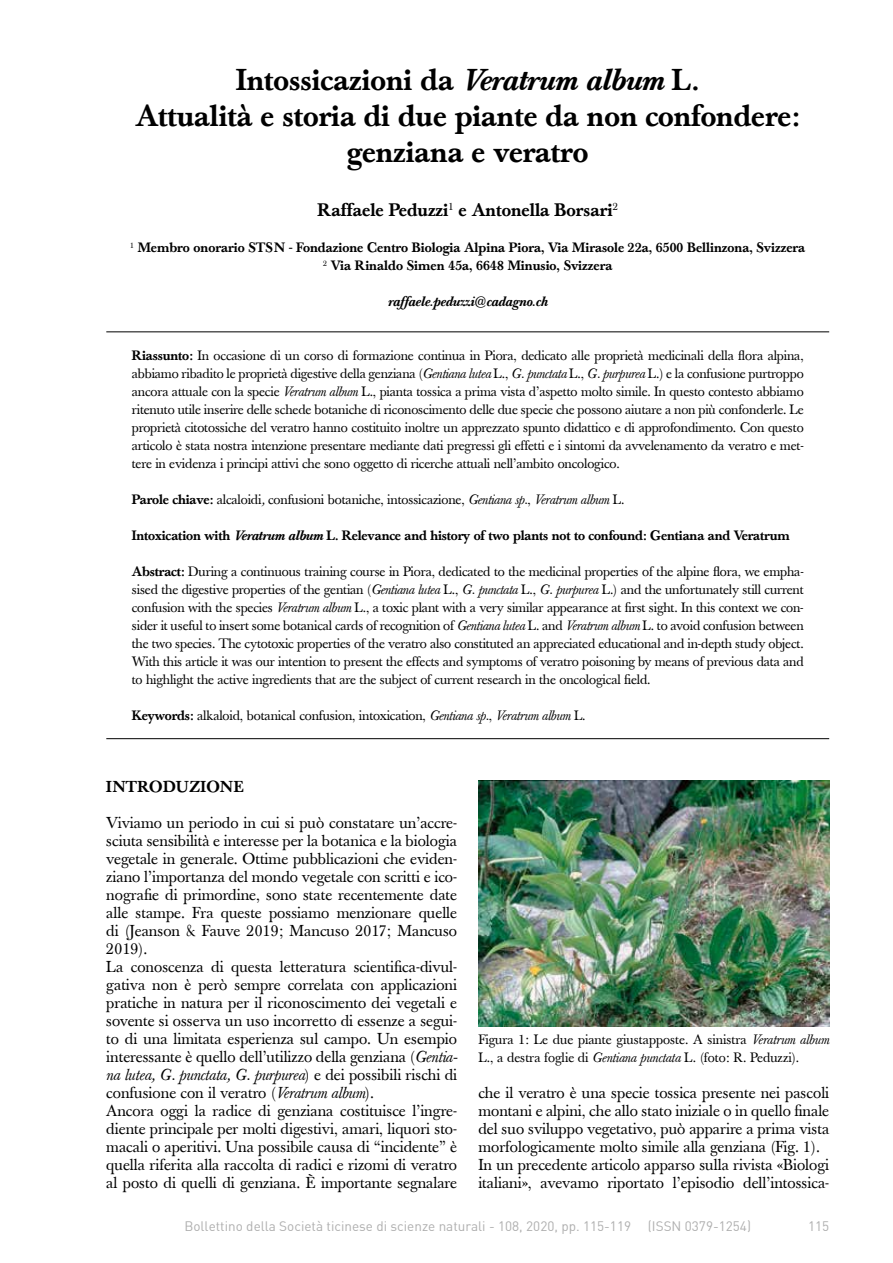
<style>
.page{position:relative;width:893px;height:1263px;background:#fff}
.page>*{position:absolute;margin:0;border:0;box-sizing:border-box;transform-origin:0 0}
.t1{font:500 30px/36px "Baskerville";color:#000;text-align:center}
.t2{font:500 18px "Baskerville";color:#000}
.t3{font:15.75px/18px "Baskerville";color:#000}
.t4{font:500 15.75px "Baskerville";letter-spacing:.02em;color:#000}
.t5{font:13.5px/18px "Baskerville";letter-spacing:-.01em;color:#000;text-align:justify}
.t6{font:500 13.5px/18px "Baskerville";color:#000;text-align:center}
.t7{font:13.5px "DIN Bek";color:#aeaeae}
.t8{font:italic 13.5px "Baskerville Book Med";color:#000}
.s1{font-family:"Baskerville Book Med";font-weight:400;font-style:italic}
.s2{font-weight:500}
.s3{font-style:italic}
</style>
<div class="page">
<hr style="left:106px;top:332px;width:723px;height:1px;background:#000">
<hr style="left:106px;top:738px;width:723px;height:1px;background:#000">
<img style="left:478px;top:781px;width:351px;height:245px">
<h1 class="t1" style="left:135px;top:63px;width:666px">Intossicazioni da <span class="s1">Veratrum album</span> L.<br>Attualità e storia di due piante da non confondere: genziana e veratro</h1>
<h2 class="t2" style="left:318px;top:199px;width:302px">Raffaele Peduzzi<sup>1</sup> e Antonella Borsari<sup>2</sup></h2>
<p class="t6" style="left:130px;top:239px;width:676px"><sup>1</sup> Membro onorario STSN - Fondazione Centro Biologia Alpina Piora, Via Mirasole 22a, 6500 Bellinzona, Svizzera<br><sup>2</sup> Via Rinaldo Simen 45a, 6648 Minusio, Svizzera</p>
<p class="t8" style="left:388px;top:294px;width:161px">raffaele.peduzzi@cadagno.ch</p>
<p class="t5" style="left:132px;top:347px;width:673px"><span class="s2">Riassunto:</span> In occasione di un corso di formazione continua in Piora, dedicato alle proprietà medicinali della flora alpina, abbiamo ribadito le proprietà digestive della genziana (<span class="s3">Gentiana lutea</span> L., <span class="s3">G. punctata</span> L., <span class="s3">G. purpurea</span> L.) e la confusione purtroppo ancora attuale con la specie <span class="s3">Veratrum album</span> L., pianta tossica a prima vista d’aspetto molto simile. In questo contesto abbiamo ritenuto utile inserire delle schede botaniche di riconoscimento delle due specie che possono aiutare a non più confonderle. Le proprietà citotossiche del veratro hanno costituito inoltre un apprezzato spunto didattico e di approfondimento. Con questo articolo è stata nostra intenzione presentare mediante dati pregressi gli effetti e i sintomi da avvelenamento da veratro e met&shy;tere in evidenza i principi attivi che sono oggetto di ricerche attuali nell’ambito oncologico.</p>
<p class="t5" style="left:132px;top:491px;width:494px"><span class="s2">Parole chiave:</span> alcaloidi<span class="s3">,</span> confusioni botaniche, intossicazione, <span class="s3">Gentiana sp.</span>, <span class="s3">Veratrum album</span> L.</p>
<p class="t6" style="left:132px;top:527px;width:659px">Intoxication with <span class="s1">Veratrum album</span> L. Relevance and history of two plants not to confound: Gentiana and Veratrum</p>
<p class="t5" style="left:132px;top:563px;width:673px"><span class="s2">Abstract:</span> During a continuous training course in Piora, dedicated to the medicinal properties of the alpine flora, we empha&shy;sised the digestive properties of the gentian (<span class="s3">Gentiana lutea</span> L., <span class="s3">G. punctata</span> L., <span class="s3">G. purpurea</span> L.) and the unfortunately still current confusion with the species <span class="s3">Veratrum album</span> L., a toxic plant with a very similar appearance at first sight. In this context we con&shy;sider it useful to insert some botanical cards of recognition of <span class="s3">Gentiana lutea</span> L. and <span class="s3">Veratrum album</span> L. to avoid confusion between the two species. The cytotoxic properties of the veratro also constituted an appreciated educational and in-depth study object.<br>With this article it was our intention to present the effects and symptoms of veratro poisoning by means of previous data and to highlight the active ingredients that are the subject of current research in the oncological field.</p>
<p class="t5" style="left:132px;top:707px;width:455px"><span class="s2">Keywords:</span> alkaloid, botanical confusion, intoxication, <span class="s3">Gentiana sp.</span>, <span class="s3">Veratrum album</span> L.</p>
<p class="t4" style="left:106px;top:777px;width:139px">INTRODUZIONE</p>
<p class="t3" style="left:106px;top:814px;width:353px">Viviamo un periodo in cui si può constatare un’accre&shy;sciuta sensibilità e interesse per la botanica e la biologia vegetale in generale. Ottime pubblicazioni che eviden&shy;ziano l’importanza del mondo vegetale con scritti e ico&shy;nografie di primordine, sono state recentemente date alle stampe. Fra queste possiamo menzionare quelle di (Jeanson &amp; Fauve 2019; Mancuso 2017; Mancuso 2019).<br>La conoscenza di questa letteratura scientifica-divul&shy;gativa non è però sempre correlata con applicazioni pratiche in natura per il riconoscimento dei vegetali e sovente si osserva un uso incorretto di essenze a segui&shy;to di una limitata esperienza sul campo. Un esempio interessante è quello dell’utilizzo della genziana (<span class="s3">Gentia&shy;na lutea, G. punctata, G. purpurea</span>) e dei possibili rischi di confusione con il veratro (<span class="s3">Veratrum album</span>).<br>Ancora oggi la radice di genziana costituisce l’ingre&shy;diente principale per molti digestivi, amari, liquori sto&shy;macali o aperitivi. Una possibile causa di “incidente” è quella riferita alla raccolta di radici e rizomi di veratro al posto di quelli di genziana. È importante segnalare</p>
<p class="t5" style="left:478px;top:1031px;width:352px">Figura 1: Le due piante giustapposte. A sinistra <span class="s3">Veratrum album<br></span>L., a destra foglie di <span class="s3">Gentiana punctata</span> L. (foto: R. Peduzzi).</p>
<p class="t3" style="left:478px;top:1084px;width:352px">che il veratro è una specie tossica presente nei pascoli montani e alpini, che allo stato iniziale o in quello finale del suo sviluppo vegetativo, può apparire a prima vista morfologicamente molto simile alla genziana (Fig. 1).<br>In un precedente articolo apparso sulla rivista «Biologi italiani», avevamo riportato l’episodio dell’intossica-</p>
<p class="t7" style="left:184px;top:1217px;width:568px">Bollettino della Società ticinese di scienze naturali - 108, 2020, pp. 115-119 (ISSN 0379-1254)</p>
<p class="t7" style="left:808px;top:1217px;width:23px">115</p>
</div>
